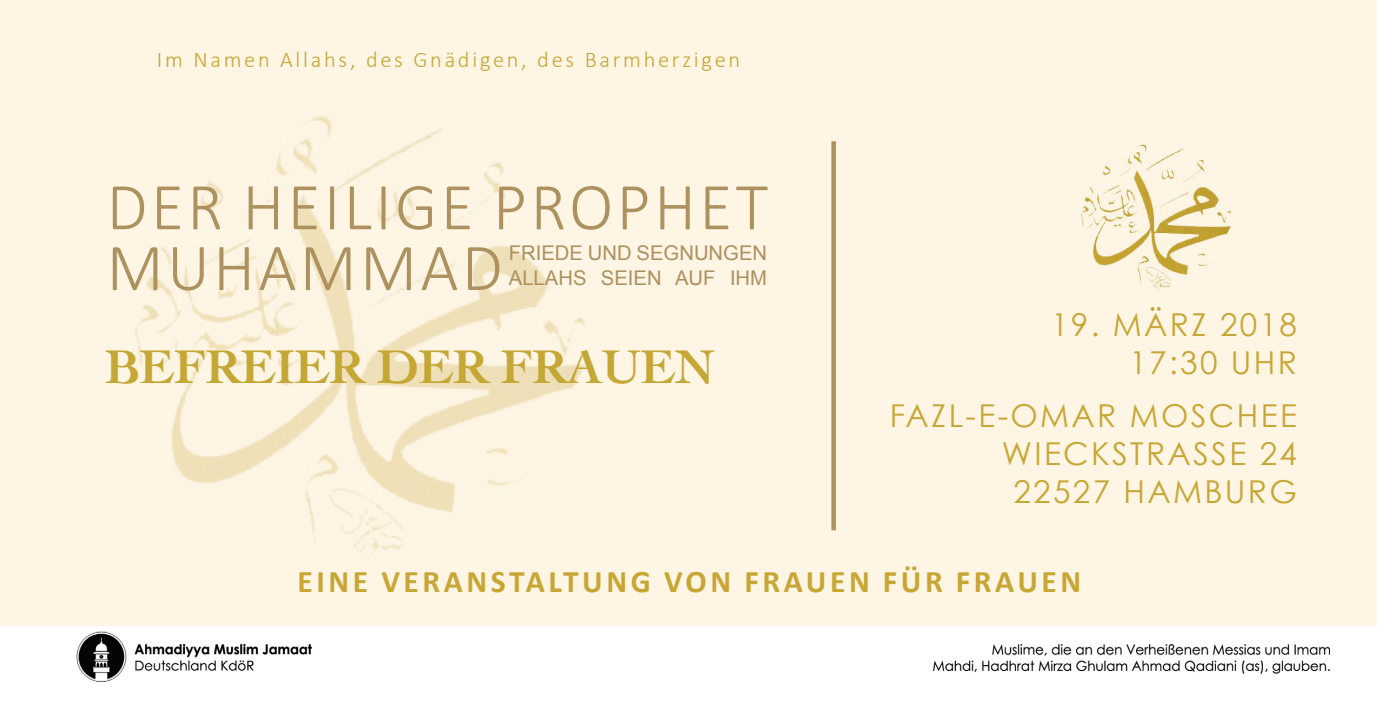
<style>
.page{position:relative;width:1378px;height:708px;background:#fff}
.page>*{position:absolute;margin:0;border:0;box-sizing:border-box;transform-origin:0 0}
.t1{font:300 67.5px "Calibri";letter-spacing:.05em;color:#ad915f}
.t2{font:700 49.5px "Cochin";letter-spacing:-.01em;color:#c5a735}
.t3{font:31.5px "Century Gothic";letter-spacing:.075em;color:#c7a633}
.t4{font:700 31.5px "Calibri";letter-spacing:.115em;color:#c7a633}
.t5{font:300 22.5px "Calibri";letter-spacing:.12em;color:#c7a633}
.t6{font:20.25px "Arial";color:#ad915f}
</style>
<div class="page">
<div style="left:0;top:0;width:1376px;height:627px;background:#fef5e4"></div>
<img style="left:1081px;top:144px;width:150px;height:146px">
<img style="left:135px;top:116px;width:450px;height:442px">
<img style="left:76px;top:631px;width:236px;height:51px">
<img style="left:932px;top:644px;width:398px;height:30px">
<div style="left:831px;top:141px;width:5px;height:389px;background:#ad915f"></div>
<p class="t5" style="left:157px;top:46px;width:585px">Im Namen Allahs, des Gnädigen, des Barmherzigen</p>
<p class="t1" style="left:107px;top:165px;width:663px">DER HEILIGE PROPHET</p>
<p class="t1" style="left:107px;top:226px;width:398px">MUHAMMAD</p>
<p class="t6" style="left:509px;top:240px;width:260px">FRIEDE UND SEGNUNGEN</p>
<p class="t6" style="left:509px;top:264px;width:260px">ALLAHS SEIEN AUF IHM</p>
<p class="t2" style="left:105px;top:338px;width:610px">BEFREIER DER FRAUEN</p>
<p class="t3" style="left:1051px;top:306px;width:247px">19. MÄRZ 2018</p>
<p class="t3" style="left:1129px;top:344px;width:169px">17:30 UHR</p>
<p class="t3" style="left:890px;top:397px;width:409px">FAZL-E-OMAR MOSCHEE</p>
<p class="t3" style="left:1002px;top:434px;width:296px">WIECKSTRASSE 24</p>
<p class="t3" style="left:1013px;top:472px;width:285px">22527 HAMBURG</p>
<p class="t4" style="left:297px;top:561px;width:785px">EINE VERANSTALTUNG VON FRAUEN FÜR FRAUEN</p>
</div>
